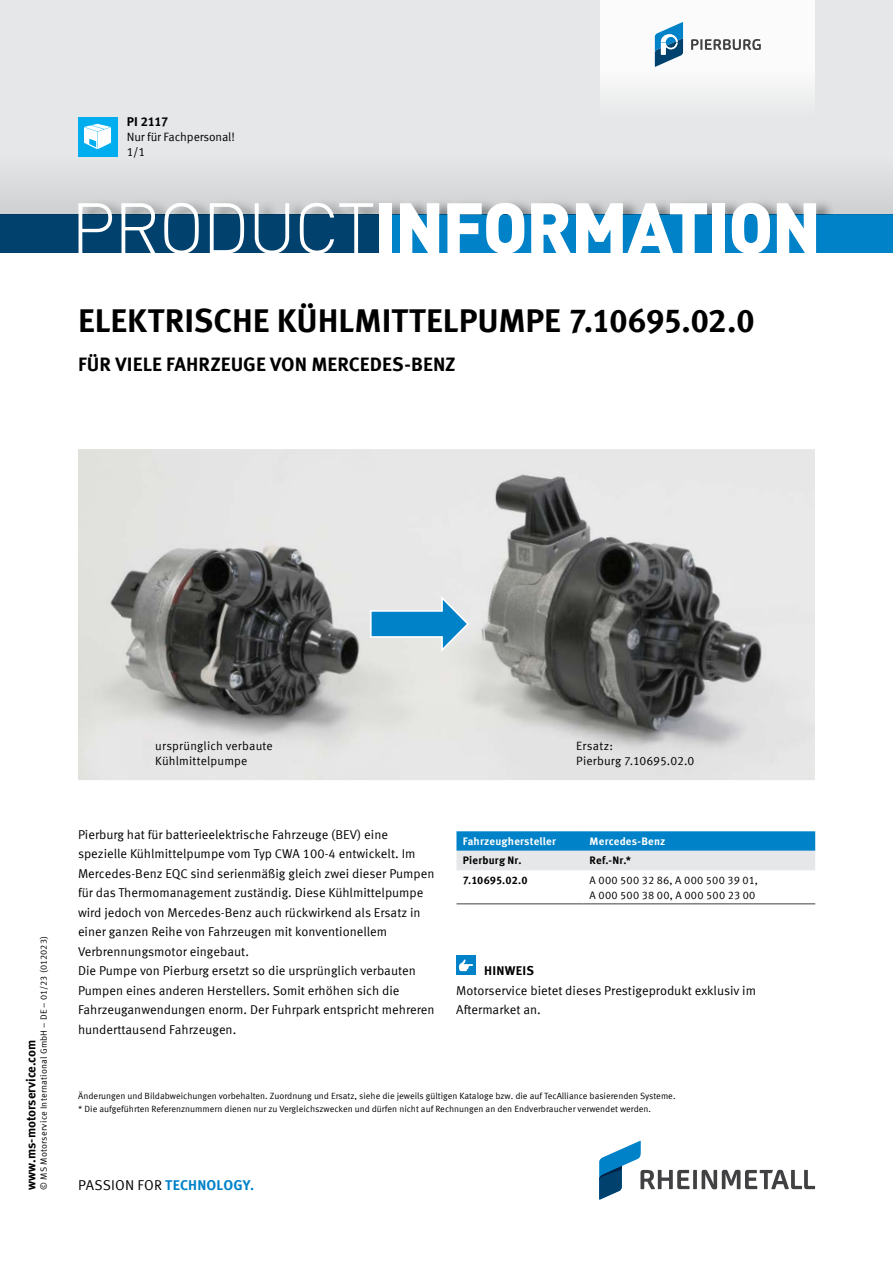
<style>
.page{position:relative;width:893px;height:1263px;background:#fff}
.page>*{position:absolute;margin:0;border:0;box-sizing:border-box;transform-origin:0 0}
.t1{font:900 70.5px "DIN Offc";letter-spacing:-.025em;color:#fff}
.t2{font:700 33px "Meta Offc Pro";color:#000}
.t3{font:700 19.5px "Meta Offc Pro";color:#000}
.t4{font:700 14.25px "Meta Offc Pro";letter-spacing:.01em;color:#0082c8}
.t5{font:12.75px/19.5px "Meta Offc Pro Norm";color:#000}
.t6{font:700 12.75px "Meta Offc Pro";color:#000}
.t7{font:700 12.75px "Meta Offc Pro";letter-spacing:.02em;color:#000}
.t8{font:12px/14.7px "Meta Offc Pro Norm";letter-spacing:.01em;color:#000}
.t9{font:12px "Meta Offc Pro Norm";letter-spacing:-.01em;color:#000}
.t10{font:10.8px/14.7px "Meta Offc Pro Norm";letter-spacing:.03em;color:#000}
.t11{font:700 10.8px "Meta Offc Pro";letter-spacing:.015em;color:#000}
.t12{font:700 10.8px "Meta Offc Pro";letter-spacing:.015em;color:#fff}
.t13{font:9px "Meta Offc Pro Norm";color:#000}
.t14{font:9px "Meta Offc Pro Norm";letter-spacing:.02em;color:#000}
.s1{font-weight:300}
.s2{font-family:"Meta Offc Pro Norm";font-weight:400;color:#000}
</style>
<div class="page">
<div style="left:0;top:0;width:893px;height:224px;background:#e6e7e8"></div>
<div style="left:0;top:214px;width:893px;height:39px;background:#00416e"></div>
<div style="left:386px;top:214px;width:507px;height:39px;background:#0082c8"></div>
<div style="left:0;top:156px;width:893px;height:58px;background:#dcdedf"></div>
<div style="left:80px;top:198px;width:756px;height:16px;background:#000;opacity:.4"></div>
<div style="left:78px;top:117px;width:39px;height:39px;background:#00aeef"></div>
<svg style="left:84px;top:124px;width:27px;height:25px"></svg>
<div style="left:601px;top:0;width:214px;height:117px;background:linear-gradient(to bottom,#fff,#edeeef)"></div>
<svg style="left:691px;top:39px;width:70px;height:11px"></svg>
<svg style="left:655px;top:22px;width:28px;height:45px"></svg>
<svg style="left:599px;top:1141px;width:216px;height:58px"></svg>
<img style="left:78px;top:449px;width:737px;height:331px">
<svg style="left:369px;top:594px;width:101px;height:58px;background:#8cc0db"></svg>
<div style="left:456px;top:956px;width:20px;height:19px;background:#0082c8"></div>
<svg style="left:459px;top:959px;width:14px;height:12px"></svg>
<svg style="left:456px;top:831px;width:359px;height:39px;background:#74b5d8"></svg>
<hr style="left:456px;top:903px;width:127px;height:1px;background:#414042">
<hr style="left:583px;top:903px;width:232px;height:1px;background:#414042">
<p class="t6" style="left:127px;top:111px;width:43px">PI 2117</p>
<p class="t9" style="left:127px;top:128px;width:110px">Nur für Fachpersonal!</p>
<p class="t8" style="left:127px;top:144px;width:20px">1/1</p>
<h1 class="t1" style="left:71px;top:181px;width:752px"><span class="s1">PRODUCT</span>INFORMATION</h1>
<h2 class="t2" style="left:78px;top:294px;width:678px">ELEKTRISCHE KÜHLMITTELPUMPE 7.10695.02.0</h2>
<h3 class="t3" style="left:78px;top:348px;width:379px">FÜR VIELE FAHRZEUGE VON MERCEDES-BENZ</h3>
<p class="t14" style="left:37px;top:1189px;width:255px;rotate:-90deg">© MS Motorservice International GmbH – DE – 01/23 (012023)</p>
<p class="t6" style="left:21px;top:1189px;width:151px;rotate:-90deg">www.ms-motorservice.com</p>
<p class="t8" style="left:155px;top:738px;width:119px">ursprünglich verbaute<br>Kühlmittelpumpe</p>
<p class="t8" style="left:576px;top:738px;width:120px">Ersatz:<br>Pierburg 7.10695.02.0</p>
<p class="t5" style="left:78px;top:824px;width:358px">Pierburg hat für batterieelektrische Fahrzeuge (BEV) eine spezielle Kühlmittelpumpe vom Typ CWA 100-4 entwickelt. Im Mercedes-Benz EQC sind serienmäßig gleich zwei dieser Pumpen für das Thermomanagement zuständig. Diese Kühlmittelpumpe wird jedoch von Mercedes-Benz auch rückwirkend als Ersatz in einer ganzen Reihe von Fahrzeugen mit konventionellem Verbrennungsmotor eingebaut.<br>Die Pumpe von Pierburg ersetzt so die ursprünglich verbauten Pumpen eines anderen Herstellers. Somit erhöhen sich die Fahrzeuganwendungen enorm. Der Fuhrpark entspricht mehreren hunderttausend Fahrzeugen.</p>
<p class="t12" style="left:463px;top:833px;width:95px">Fahrzeughersteller</p>
<p class="t12" style="left:590px;top:833px;width:77px">Mercedes-Benz</p>
<p class="t11" style="left:463px;top:852px;width:60px">Pierburg Nr.</p>
<p class="t11" style="left:590px;top:852px;width:43px">Ref.-Nr.*</p>
<p class="t11" style="left:463px;top:872px;width:66px">7.10695.02.0</p>
<p class="t10" style="left:590px;top:872px;width:170px">A 000 500 32 86, A 000 500 39 01,<br>A 000 500 38 00, A 000 500 23 00</p>
<p class="t7" style="left:484px;top:961px;width:51px">HINWEIS</p>
<p class="t5" style="left:456px;top:980px;width:301px">Motorservice bietet dieses Prestigeprodukt exklusiv im<br>Aftermarket an.</p>
<p class="t13" style="left:78px;top:1089px;width:599px">Änderungen und Bildabweichungen vorbehalten. Zuordnung und Ersatz, siehe die jeweils gültigen Kataloge bzw. die auf TecAlliance basierenden Systeme.</p>
<p class="t13" style="left:78px;top:1102px;width:574px">* Die aufgeführten Referenznummern dienen nur zu Vergleichszwecken und dürfen nicht auf Rechnungen an den Endverbraucher verwendet werden.</p>
<p class="t4" style="left:78px;top:1173px;width:178px"><span class="s2">PASSION FOR</span> TECHNOLOGY.</p>
</div>
